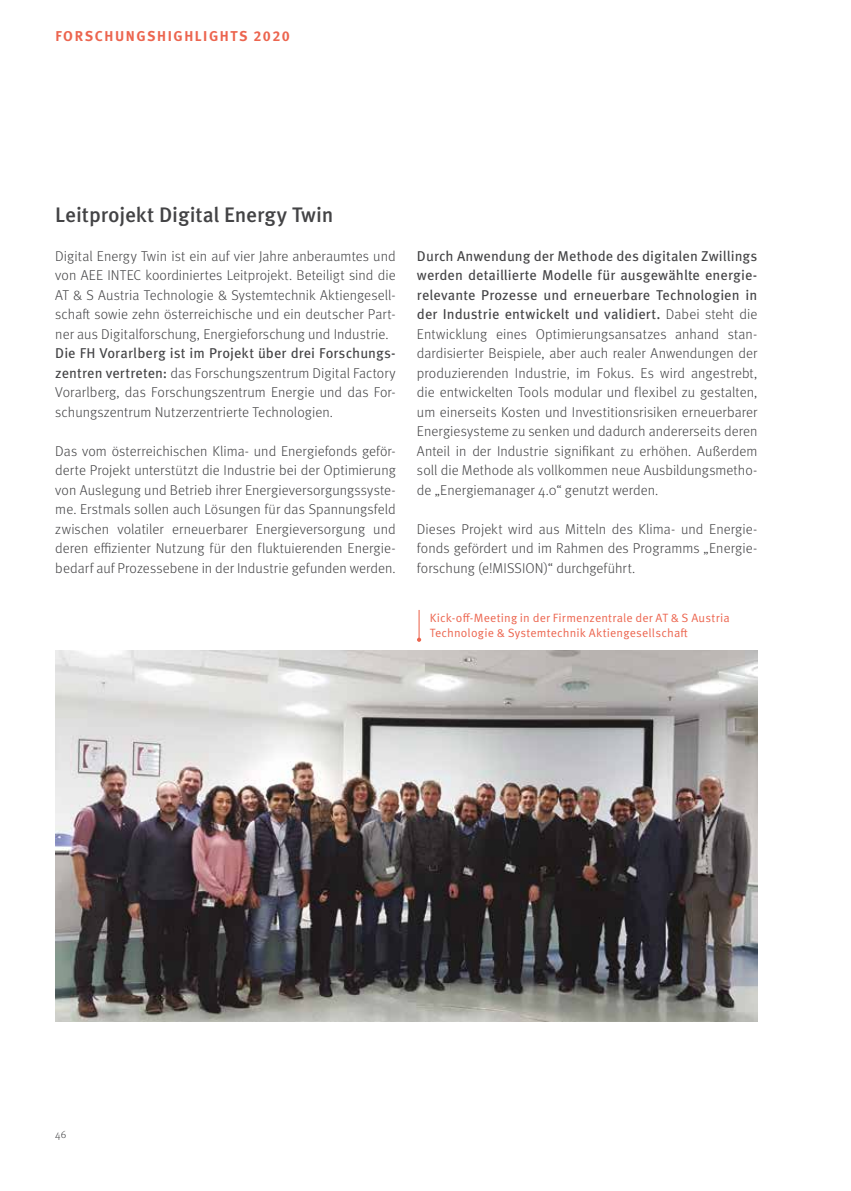
<style>
.page{position:relative;width:851px;height:1191px;background:#fff}
.page>*{position:absolute;margin:0;border:0;box-sizing:border-box;transform-origin:0 0}
.t1{font:500 21px "Meta OT";letter-spacing:-.005em;color:#434345}
.t2{font:300 14.25px/19.5px "Meta OT";letter-spacing:.005em;color:#434345;text-align:justify}
.t3{font:700 14.25px "Meta OT";letter-spacing:.11em;color:#ec654f}
.t4{font:12px/14.4px "Meta OT Norm";letter-spacing:.015em;color:#ec654f}
.t5{font:300 10.5px "Meta OT";color:#434345}
.s1{font-weight:400}
</style>
<div class="page">
<img style="left:55px;top:651px;width:702px;height:370px">
<hr style="left:418px;top:610px;width:1px;height:30px;background:#ec654f">
<svg style="left:417px;top:637px;width:4px;height:5px"></svg>
<p class="t3" style="left:55px;top:27px;width:236px">FORSCHUNGSHIGHLIGHTS 2020</p>
<h1 class="t1" style="left:55px;top:202px;width:280px">Leitprojekt Digital Energy Twin</h1>
<p class="t2" style="left:55px;top:246px;width:342px">Digital Energy Twin ist ein auf vier Jahre anberaumtes und von AEE INTEC koordiniertes Leitprojekt. Beteiligt sind die AT &amp; S Austria Technologie &amp; Systemtechnik Aktiengesell&shy;schaft sowie zehn österreichische und ein deutscher Part&shy;ner aus Digitalforschung, Energieforschung und Industrie.</p>
<p class="t2" style="left:55px;top:344px;width:342px"><span class="s1">Die FH Vorarlberg ist im Projekt über drei Forschungs&shy;zentren vertreten:</span> das Forschungszentrum Digital Factory Vorarlberg, das Forschungszentrum Energie und das For&shy;schungszentrum Nutzerzentrierte Technologien.</p>
<p class="t2" style="left:55px;top:441px;width:342px">Das vom österreichischen Klima- und Energiefonds geför&shy;derte Projekt unterstützt die Industrie bei der Optimierung von Auslegung und Betrieb ihrer Energieversorgungssyste&shy;me. Erstmals sollen auch Lösungen für das Spannungsfeld zwischen volatiler erneuerbarer Energieversorgung und deren effizienter Nutzung für den fluktuierenden Energie&shy;bedarf auf Prozessebene in der Industrie gefunden werden.</p>
<p class="t2" style="left:417px;top:246px;width:342px"><span class="s1">Durch Anwendung der Methode des digitalen Zwillings werden detaillierte Modelle für ausgewählte energie&shy;relevante Prozesse und erneuerbare Technologien in der Industrie entwickelt und validiert.</span> Dabei steht die Entwicklung eines Optimierungsansatzes anhand stan&shy;dardisierter Beispiele, aber auch realer Anwendungen der produzierenden Industrie, im Fokus. Es wird angestrebt, die entwickelten Tools modular und flexibel zu gestalten, um einerseits Kosten und Investitionsrisiken erneuerbarer Energiesysteme zu senken und dadurch andererseits deren Anteil in der Industrie signifikant zu erhöhen. Außerdem soll die Methode als vollkommen neue Ausbildungsmetho&shy;de „Energiemanager 4.0“ genutzt werden.</p>
<p class="t2" style="left:417px;top:519px;width:342px">Dieses Projekt wird aus Mitteln des Klima- und Energie&shy;fonds gefördert und im Rahmen des Programms „Energie&shy;forschung (e!MISSION)“ durchgeführt.</p>
<p class="t4" style="left:429px;top:611px;width:301px">Kick-off-Meeting in der Firmenzentrale der AT &amp; S Austria<br>Technologie &amp; Systemtechnik Aktiengesellschaft</p>
<p class="t5" style="left:55px;top:1128px;width:13px">46</p>
</div>
